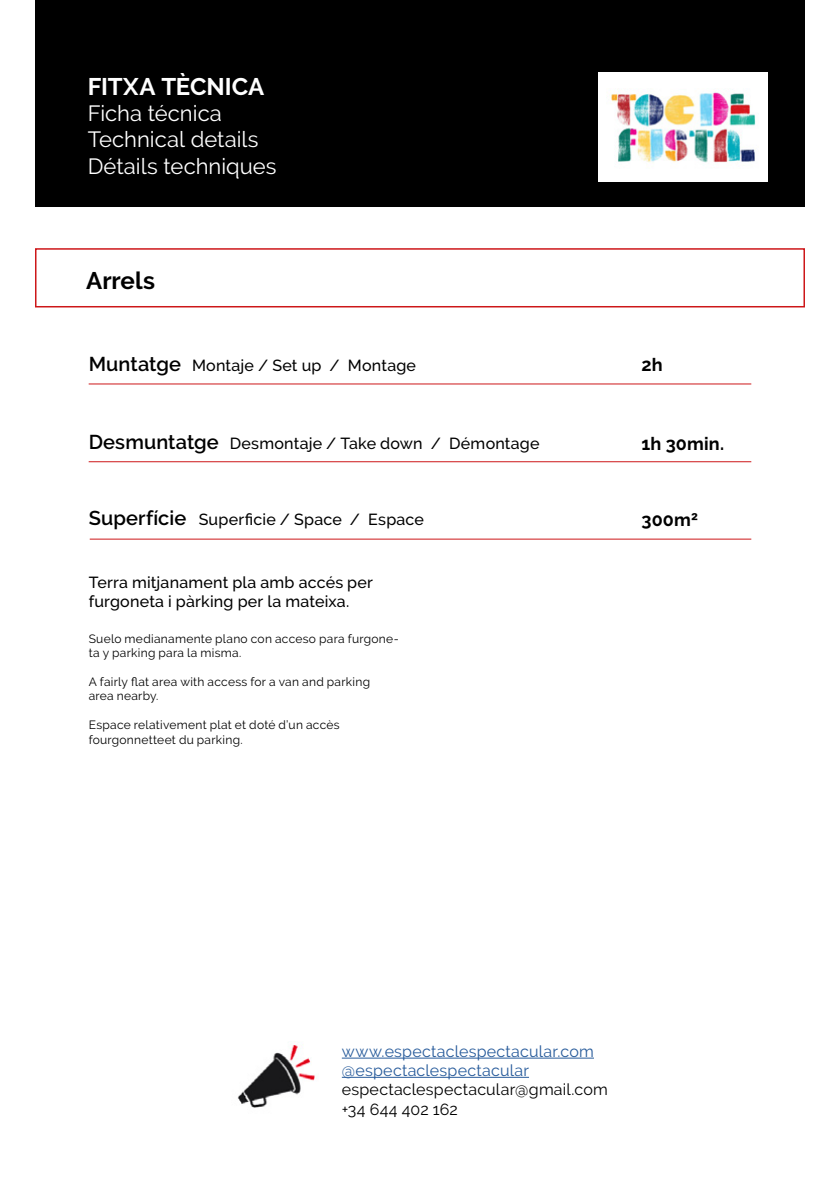
<style>
.page{position:relative;width:840px;height:1191px;background:#fff}
.page>*{position:absolute;margin:0;border:0;box-sizing:border-box;transform-origin:0 0}
.t1{font:700 24px "Raleway";letter-spacing:-.005em;color:#fff}
.t2{font:700 24px "Raleway";color:#000}
.t3{font:22px/26.4px "Raleway";color:#fff}
.t4{font:700 18px "Raleway";letter-spacing:.01em;color:#000}
.t5{font:500 16px/19.2px "Raleway";letter-spacing:.015em;color:#000}
.t6{font:16px/19.2px "Raleway";letter-spacing:.015em;color:#275b9b}
.t7{font:16px/19.2px "Raleway";letter-spacing:.015em;color:#000}
.t8{font:12px/14.4px "Raleway";letter-spacing:.025em;color:#000}
.s1{font-weight:600;font-size:20px}
.s2{font-family:"Roboto";font-weight:900}
</style>
<div class="page">
<div style="left:35px;top:0;width:769px;height:207px;background:#000"></div>
<div style="left:35px;top:248px;width:769px;height:59px;border:2px solid #cd1719"></div>
<img style="left:237px;top:1041px;width:78px;height:67px">
<hr style="left:341px;top:1057px;width:252px;height:1px;background:#275b9b">
<hr style="left:341px;top:1077px;width:187px;height:1px;background:#275b9b">
<img style="left:598px;top:72px;width:169px;height:109px">
<hr style="left:89px;top:383px;width:661px;height:1px;background:#cd1719">
<hr style="left:89px;top:461px;width:661px;height:1px;background:#cd1719">
<hr style="left:90px;top:539px;width:660px;height:1px;background:#cd1719">
<h1 class="t1" style="left:88px;top:72px;width:178px">FITXA TÈCNICA</h1>
<h2 class="t3" style="left:88px;top:100px;width:190px">Ficha técnica<br>Technical details<br>Détails techniques</h2>
<h1 class="t2" style="left:86px;top:267px;width:70px">Arrels</h1>
<h3 class="t5" style="left:89px;top:356px;width:329px"><span class="s1">Muntatge</span> Montaje / Set up / Montage</h3>
<h3 class="t5" style="left:89px;top:433px;width:452px"><span class="s1">Desmuntatge</span> Desmontaje / Take down / Démontage</h3>
<h3 class="t5" style="left:89px;top:509px;width:337px"><span class="s1">Superfície</span> Superficie / Space / Espace</h3>
<h3 class="t5" style="left:89px;top:572px;width:286px">Terra mitjanament pla amb accés per furgoneta i pàrking per la mateixa.</h3>
<p class="t8" style="left:89px;top:631px;width:311px">Suelo medianamente plano con acceso para furgone&shy;ta y parking para la misma.</p>
<p class="t8" style="left:89px;top:674px;width:283px">A fairly flat area with access for a van and parking area nearby.</p>
<p class="t8" style="left:89px;top:717px;width:252px">Espace relativement plat et doté d’un accès fourgonnetteet du parking.</p>
<h3 class="t4" style="left:641px;top:354px;width:23px">2h</h3>
<h3 class="t4" style="left:641px;top:434px;width:84px">1h 30min.</h3>
<h3 class="t4" style="left:641px;top:510px;width:58px">300m<span class="s2">²</span></h3>
<h3 class="t6" style="left:341px;top:1041px;width:253px">www.espectaclespectacular.com @espectaclespectacular</h3>
<h3 class="t7" style="left:341px;top:1080px;width:267px">espectaclespectacular@gmail.com +34 644 402 162</h3>
</div>
